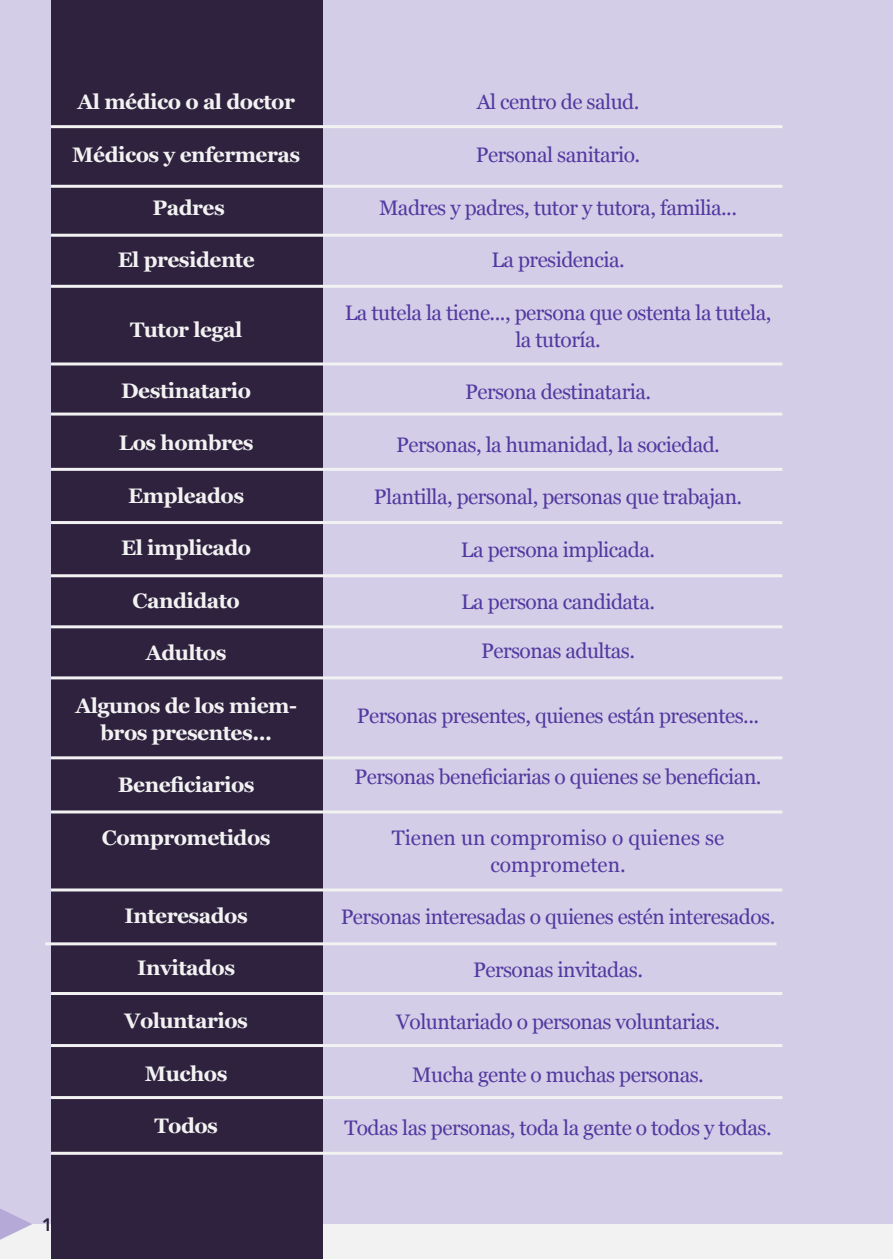
<style>
.page{position:relative;width:893px;height:1259px;background:#d3cde7}
.page>*{position:absolute;margin:0;border:0;box-sizing:border-box;transform-origin:0 0}
.Estilo_de_párrafo_1{font:21px/27px "Georgia";letter-spacing:-.025em;color:#5239a0;text-align:center}
.Estilo_de_párrafo_1-2{font:700 21px/27px "Georgia";letter-spacing:-.025em;color:#f2f2f2;text-align:center}
.Estilo_de_párrafo_1-3{font:21px/27px "Georgia";color:#5239a0;text-align:center}
.t1{font:600 18px "Avenir Next";color:#2f223e}
</style>
<div class="page">
<div style="left:0;top:1224px;width:893px;height:35px;background:#f2f2f2"></div>
<svg style="left:0;top:1208px;width:32px;height:32px"></svg>
<div style="left:51px;top:0;width:271px;height:1259px;background:#2f223e"></div>
<hr style="left:51px;top:185px;width:731px;height:3px;background:#f2f2f2">
<hr style="left:51px;top:125px;width:731px;height:3px;background:#f2f2f2">
<hr style="left:51px;top:234px;width:731px;height:3px;background:#f2f2f2">
<hr style="left:51px;top:285px;width:731px;height:3px;background:#f2f2f2">
<hr style="left:51px;top:362px;width:731px;height:3px;background:#f2f2f2">
<hr style="left:51px;top:412px;width:731px;height:3px;background:#f2f2f2">
<hr style="left:51px;top:468px;width:731px;height:3px;background:#f2f2f2">
<hr style="left:51px;top:574px;width:731px;height:3px;background:#f2f2f2">
<hr style="left:51px;top:521px;width:731px;height:3px;background:#f2f2f2">
<hr style="left:51px;top:625px;width:731px;height:3px;background:#f2f2f2">
<hr style="left:51px;top:676px;width:731px;height:3px;background:#f2f2f2">
<hr style="left:51px;top:756px;width:731px;height:3px;background:#f2f2f2">
<hr style="left:51px;top:810px;width:731px;height:3px;background:#f2f2f2">
<hr style="left:51px;top:888px;width:731px;height:3px;background:#f2f2f2">
<hr style="left:45px;top:942px;width:731px;height:3px;background:#f2f2f2">
<hr style="left:51px;top:992px;width:731px;height:3px;background:#f2f2f2">
<hr style="left:51px;top:1044px;width:731px;height:3px;background:#f2f2f2">
<hr style="left:51px;top:1096px;width:731px;height:3px;background:#f2f2f2">
<hr style="left:51px;top:1151px;width:731px;height:3px;background:#f2f2f2">
<p class="Estilo_de_párrafo_1-2" style="left:78px;top:88px;width:219px">Al médico o al doctor</p>
<p class="Estilo_de_párrafo_1-2" style="left:72px;top:140px;width:229px">Médicos y enfermeras</p>
<p class="Estilo_de_párrafo_1-2" style="left:153px;top:193px;width:74px">Padres</p>
<p class="Estilo_de_párrafo_1-2" style="left:118px;top:245px;width:139px">El presidente</p>
<p class="Estilo_de_párrafo_1-2" style="left:130px;top:315px;width:114px">Tutor legal</p>
<p class="Estilo_de_párrafo_1-2" style="left:121px;top:376px;width:131px">Destinatario</p>
<p class="Estilo_de_párrafo_1-2" style="left:119px;top:428px;width:136px">Los hombres</p>
<p class="Estilo_de_párrafo_1-2" style="left:128px;top:481px;width:117px">Empleados</p>
<p class="Estilo_de_párrafo_1-2" style="left:121px;top:533px;width:132px">El implicado</p>
<p class="Estilo_de_párrafo_1-2" style="left:133px;top:586px;width:109px">Candidato</p>
<p class="Estilo_de_párrafo_1-2" style="left:146px;top:638px;width:82px">Adultos</p>
<p class="Estilo_de_párrafo_1-2" style="left:76px;top:691px;width:223px">Algunos de los miem&shy;bros presentes...</p>
<p class="Estilo_de_párrafo_1-2" style="left:118px;top:770px;width:138px">Beneficiarios</p>
<p class="Estilo_de_párrafo_1-2" style="left:102px;top:823px;width:170px">Comprometidos</p>
<p class="Estilo_de_párrafo_1-2" style="left:125px;top:901px;width:125px">Interesados</p>
<p class="Estilo_de_párrafo_1-2" style="left:137px;top:953px;width:99px">Invitados</p>
<p class="Estilo_de_párrafo_1-2" style="left:125px;top:1006px;width:125px">Voluntarios</p>
<p class="Estilo_de_párrafo_1-2" style="left:145px;top:1058px;width:84px">Muchos</p>
<p class="Estilo_de_párrafo_1-2" style="left:154px;top:1111px;width:65px">Todos</p>
<p class="t1" style="left:42px;top:1209px;width:23px">12</p>
<p class="Estilo_de_párrafo_1" style="left:477px;top:88px;width:164px">Al centro de salud.</p>
<p class="Estilo_de_párrafo_1" style="left:476px;top:140px;width:166px">Personal sanitario.</p>
<p class="Estilo_de_párrafo_1" style="left:379px;top:193px;width:360px">Madres y padres, tutor y tutora, familia...</p>
<p class="Estilo_de_párrafo_1" style="left:491px;top:245px;width:135px">La presidencia.</p>
<p class="Estilo_de_párrafo_1" style="left:345px;top:298px;width:428px">La tutela la tiene..., persona que ostenta la tutela, la tutoría.</p>
<p class="Estilo_de_párrafo_1" style="left:465px;top:377px;width:188px">Persona destinataria.</p>
<p class="Estilo_de_párrafo_1" style="left:396px;top:430px;width:325px">Personas, la humanidad, la sociedad.</p>
<p class="Estilo_de_párrafo_1" style="left:374px;top:482px;width:370px">Plantilla, personal, personas que trabajan.</p>
<p class="Estilo_de_párrafo_1" style="left:461px;top:535px;width:196px">La persona implicada.</p>
<p class="Estilo_de_párrafo_1" style="left:461px;top:587px;width:195px">La persona candidata.</p>
<p class="Estilo_de_párrafo_1" style="left:481px;top:636px;width:155px">Personas adultas.</p>
<p class="Estilo_de_párrafo_1" style="left:357px;top:701px;width:404px">Personas presentes, quienes están presentes...</p>
<p class="Estilo_de_párrafo_1" style="left:355px;top:762px;width:408px">Personas beneficiarias o quienes se benefician.</p>
<p class="Estilo_de_párrafo_1-3" style="left:392px;top:823px;width:334px">Tienen un compromiso o quienes se comprometen.</p>
<p class="Estilo_de_párrafo_1" style="left:341px;top:902px;width:436px">Personas interesadas o quienes estén interesados.</p>
<p class="Estilo_de_párrafo_1" style="left:473px;top:955px;width:171px">Personas invitadas.</p>
<p class="Estilo_de_párrafo_1" style="left:396px;top:1008px;width:325px">Voluntariado o personas voluntarias.</p>
<p class="Estilo_de_párrafo_1" style="left:412px;top:1060px;width:293px">Mucha gente o muchas personas.</p>
<p class="Estilo_de_párrafo_1" style="left:344px;top:1113px;width:429px">Todas las personas, toda la gente o todos y todas.</p>
</div>
